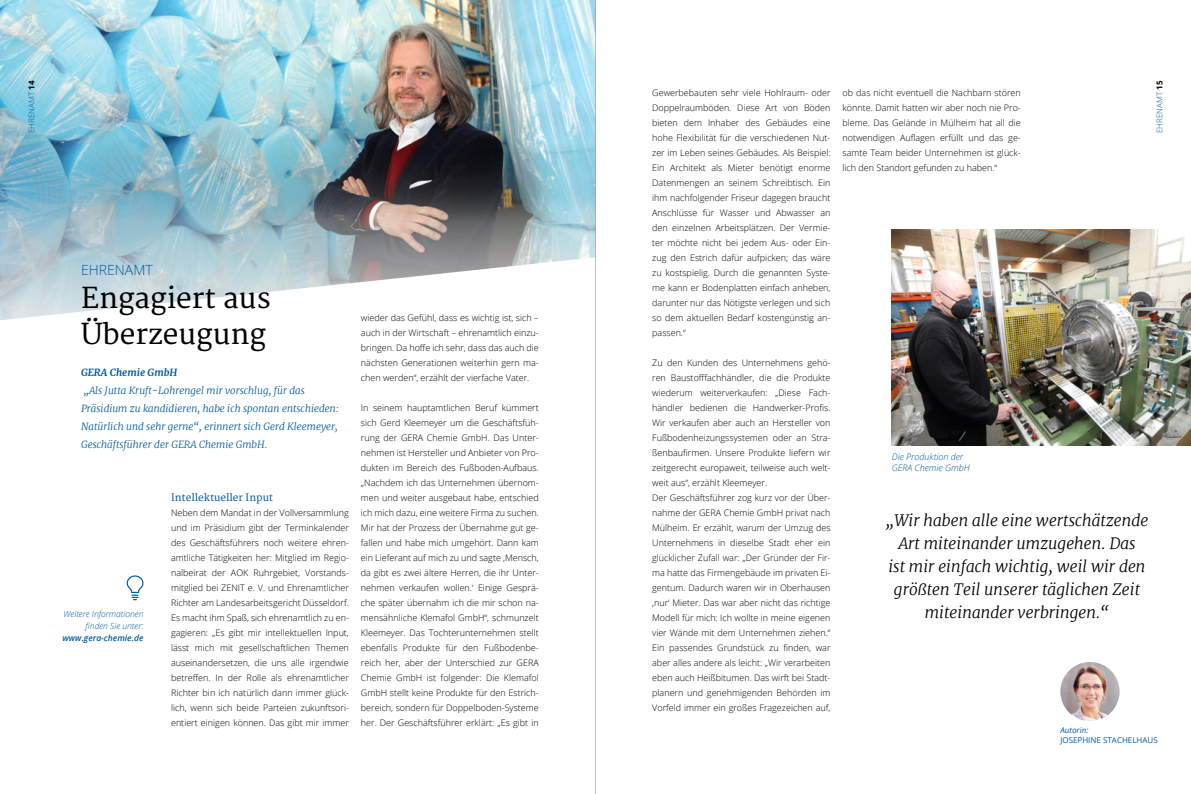
<style>
.page{position:relative;width:1191px;height:794px;background:#fff}
.page>*{position:absolute;margin:0;border:0;box-sizing:border-box;transform-origin:0 0}
.t1{font:28px/36px "Merriweather";color:#000}
.t2{font:italic 300 15.8px/23px "Merriweather";color:#000;text-align:center}
.t3{font:300 14px "Open Sans";color:#005a9f}
.t4{font:italic 300 10px/18px "Merriweather";color:#005a9f}
.t5{font:10px "Merriweather";color:#005a9f}
.t6{font:italic 700 10px "Merriweather";color:#005a9f}
.t7{font:300 9px/15px "Open Sans";color:#000;text-align:justify}
.t8{font:italic 300 9px/11px "Open Sans";color:#005a9f}
.t9{font:italic 300 8.5px/12px "Open Sans";color:#005a9f;text-align:right}
.t10{font:italic 600 8.5px "Open Sans";color:#005a9f}
.t11{font:8px "Open Sans";color:#005a9f}
.t12{font:300 8px "Open Sans";color:#005a9f}
.t13{font:italic 8px "Open Sans";color:#005a9f}
.s1{font-weight:700;color:#000}
</style>
<div class="page">
<img style="left:0;top:0;width:595px;height:137px">
<img style="left:0;top:137px;width:595px;height:184px">
<svg style="left:127px;top:575px;width:16px;height:25px"></svg>
<img style="left:891px;top:230px;width:300px;height:215px">
<img style="left:1060px;top:662px;width:59px;height:59px;border-radius:30px">
<hr style="left:595px;top:0;width:1px;height:794px;background:#000">
<p class="t12" style="left:26px;top:133px;width:54px;rotate:-90deg">EHRENAMT <span class="s1">14</span></p>
<h3 class="t3" style="left:81px;top:260px;width:73px">EHRENAMT</h3>
<h1 class="t1" style="left:81px;top:281px;width:191px">Engagiert aus<br>Überzeugung</h1>
<p class="t6" style="left:81px;top:366px;width:98px">GERA Chemie GmbH</p>
<p class="t4" style="left:81px;top:382px;width:259px">„Als Jutta Kruft-Lohrengel mir vorschlug, für das Präsidium zu kandidieren, habe ich spontan entschieden:<br>Natürlich und sehr gerne“, erinnert sich Gerd Kleemeyer, Geschäftsführer der GERA Chemie GmbH.</p>
<p class="t9" style="left:63px;top:608px;width:82px">Weitere Informationen finden Sie unter:</p>
<p class="t10" style="left:62px;top:632px;width:82px">www.gera-chemie.de</p>
<p class="t5" style="left:171px;top:492px;width:104px">Intellektueller Input</p>
<p class="t7" style="left:171px;top:505px;width:179px">Neben dem Mandat in der Vollversammlung und im Präsidium gibt der Terminkalender des Geschäftsführers noch weitere ehren&shy;amtliche Tätigkeiten her: Mitglied im Regio&shy;nalbeirat der AOK Ruhrgebiet, Vorstands&shy;mitglied bei ZENIT e. V. und Ehrenamtlicher Richter am Landesarbeitsgericht Düsseldorf.<br>Es macht ihm Spaß, sich ehrenamtlich zu en&shy;gagieren: „Es gibt mir intellektuellen Input, lässt mich mit gesellschaftlichen Themen auseinandersetzen, die uns alle irgendwie betreffen. In der Rolle als ehrenamtlicher Richter bin ich natürlich dann immer glück&shy;lich, wenn sich beide Parteien zukunftsori&shy;entiert einigen können. Das gibt mir immer</p>
<p class="t7" style="left:361px;top:310px;width:179px">wieder das Gefühl, dass es wichtig ist, sich – auch in der Wirtschaft – ehrenamtlich einzu&shy;bringen. Da hoffe ich sehr, dass das auch die nächsten Generationen weiterhin gern ma&shy;chen werden“, erzählt der vierfache Vater.</p>
<p class="t7" style="left:361px;top:400px;width:179px">In seinem hauptamtlichen Beruf kümmert sich Gerd Kleemeyer um die Geschäftsfüh&shy;rung der GERA Chemie GmbH. Das Unter&shy;nehmen ist Hersteller und Anbieter von Pro&shy;dukten im Bereich des Fußboden-Aufbaus. „Nachdem ich das Unternehmen übernom&shy;men und weiter ausgebaut habe, entschied ich mich dazu, eine weitere Firma zu suchen.<br>Mir hat der Prozess der Übernahme gut ge&shy;fallen und habe mich umgehört. Dann kam ein Lieferant auf mich zu und sagte ‚Mensch, da gibt es zwei ältere Herren, die ihr Unter&shy;nehmen verkaufen wollen.‘ Einige Gesprä&shy;che später übernahm ich die mir schon na&shy;mensähnliche Klemafol GmbH“, schmunzelt Kleemeyer. Das Tochterunternehmen stellt ebenfalls Produkte für den Fußbodenbe&shy;reich her, aber der Unterschied zur GERA Chemie GmbH ist folgender: Die Klemafol GmbH stellt keine Produkte für den Estrich&shy;bereich, sondern für Doppelboden-Systeme her. Der Geschäftsführer erklärt: „Es gibt in</p>
<p class="t7" style="left:652px;top:85px;width:180px">Gewerbebauten sehr viele Hohlraum- oder Doppelraumböden. Diese Art von Böden bieten dem Inhaber des Gebäudes eine hohe Flexibilität für die verschiedenen Nut&shy;zer im Leben seines Gebäudes. Als Beispiel:<br>Ein Architekt als Mieter benötigt enorme Datenmengen an seinem Schreibtisch. Ein ihm nachfolgender Friseur dagegen braucht Anschlüsse für Wasser und Abwasser an den einzelnen Arbeitsplätzen. Der Vermie&shy;ter möchte nicht bei jedem Aus- oder Ein&shy;zug den Estrich dafür aufpicken; das wäre zu kostspielig. Durch die genannten Syste&shy;me kann er Bodenplatten einfach anheben, darunter nur das Nötigste verlegen und sich so dem aktuellen Bedarf kostengünstig an&shy;passen.“</p>
<p class="t7" style="left:652px;top:355px;width:180px;text-align:left">Zu den Kunden des Unternehmens gehö&shy;ren Baustofffachhändler, die die Produkte wiederum weiterverkaufen: „Diese Fach&shy;händler bedienen die Handwerker-Profis.<br>Wir verkaufen aber auch an Hersteller von Fußbodenheizungssystemen oder an Stra&shy;ßenbaufirmen. Unsere Produkte liefern wir zeitgerecht europaweit, teilweise auch welt&shy;weit aus“, erzählt Kleemeyer.<br>Der Geschäftsführer zog kurz vor der Über&shy;nahme der GERA Chemie GmbH privat nach Mülheim. Er erzählt, warum der Umzug des Unternehmens in dieselbe Stadt eher ein glücklicher Zufall war: „Der Gründer der Fir&shy;ma hatte das Firmengebäude im privaten Ei&shy;gentum. Dadurch waren wir in Oberhausen ‚nur‘ Mieter. Das war aber nicht das richtige Modell für mich: Ich wollte in meine eigenen vier Wände mit dem Unternehmen ziehen.“ Ein passendes Grundstück zu finden, war aber alles andere als leicht: „Wir verarbeiten eben auch Heißbitumen. Das wirft bei Stadt&shy;planern und genehmigenden Behörden im Vorfeld immer ein großes Fragezeichen auf,</p>
<p class="t7" style="left:842px;top:85px;width:180px">ob das nicht eventuell die Nachbarn stören könnte. Damit hatten wir aber noch nie Pro&shy;bleme. Das Gelände in Mülheim hat all die notwendigen Auflagen erfüllt und das ge&shy;samte Team beider Unternehmen ist glück&shy;lich den Standort gefunden zu haben.“</p>
<p class="t12" style="left:1154px;top:133px;width:54px;rotate:-90deg">EHRENAMT <span class="s1">15</span></p>
<p class="t8" style="left:891px;top:451px;width:79px">Die Produktion der<br>GERA Chemie GmbH</p>
<h2 class="t2" style="left:885px;top:509px;width:264px">„Wir haben alle eine wertschätzende Art miteinander umzugehen. Das<br>ist mir einfach wichtig, weil wir den größten Teil unserer täglichen Zeit miteinander verbringen.“</h2>
<p class="t13" style="left:1060px;top:724px;width:29px">Autorin:</p>
<p class="t11" style="left:1060px;top:734px;width:99px">JOSEPHINE STACHELHAUS</p>
</div>
